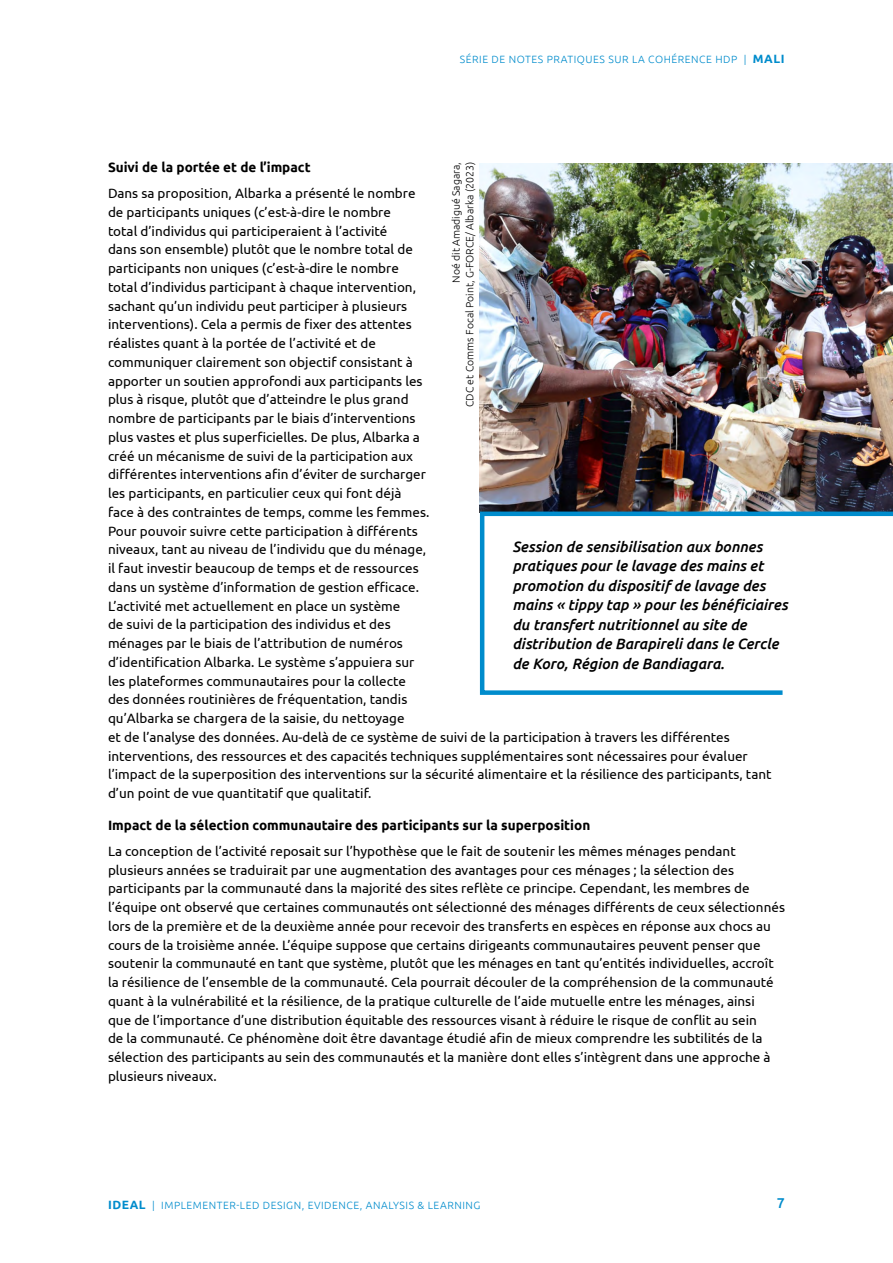
<style>
.page{position:relative;width:893px;height:1263px;background:#fff}
.page>*{position:absolute;margin:0;border:0;box-sizing:border-box;transform-origin:0 0}
.photo_caption{font:italic 500 15px/19.5px "Ubuntu";color:#000}
.t1{font:500 14.25px "Ubuntu";color:#008ccc}
.body{font:13.5px/18.8px "Ubuntu";color:#000}
.header_4{font:700 13.5px "Ubuntu";color:#000}
.t2{font:300 10.5px "Ubuntu";letter-spacing:.05em;color:#008ccc}
.photo_credit{font:300 10.5px/13.5px "Ubuntu";color:#000;text-align:right}
.s1{font-weight:700;font-size:12px}
</style>
<div class="page">
<img style="left:480px;top:163px;width:413px;height:346px">
<svg style="left:479px;top:509px;width:414px;height:186px"></svg>
<p class="t2" style="left:460px;top:53px;width:326px">SÉRIE DE NOTES PRATIQUES SUR LA COHÉRENCE HDP | <span class="s1">MALI</span></p>
<p class="header_4" style="left:108px;top:159px;width:204px">Suivi de la portée et de l’impact</p>
<p class="body" style="left:108px;top:183px;width:665px">Dans sa proposition, Albarka a présenté le nombre<br>de participants uniques (c’est-à-dire le nombre<br>total d’individus qui participeraient à l’activité<br>dans son ensemble) plutôt que le nombre total de<br>participants non uniques (c’est-à-dire le nombre<br>total d’individus participant à chaque intervention,<br>sachant qu’un individu peut participer à plusieurs<br>interventions). Cela a permis de fixer des attentes<br>réalistes quant à la portée de l’activité et de<br>communiquer clairement son objectif consistant à<br>apporter un soutien approfondi aux participants les<br>plus à risque, plutôt que d’atteindre le plus grand<br>nombre de participants par le biais d’interventions<br>plus vastes et plus superficielles. De plus, Albarka a<br>créé un mécanisme de suivi de la participation aux<br>différentes interventions afin d’éviter de surcharger<br>les participants, en particulier ceux qui font déjà<br>face à des contraintes de temps, comme les femmes.<br>Pour pouvoir suivre cette participation à différents<br>niveaux, tant au niveau de l’individu que du ménage,<br>il faut investir beaucoup de temps et de ressources<br>dans un système d’information de gestion efficace.<br>L’activité met actuellement en place un système<br>de suivi de la participation des individus et des<br>ménages par le biais de l’attribution de numéros<br>d’identification Albarka. Le système s’appuiera sur<br>les plateformes communautaires pour la collecte<br>des données routinières de fréquentation, tandis<br>qu’Albarka se chargera de la saisie, du nettoyage<br>et de l’analyse des données. Au-delà de ce système de suivi de la participation à travers les différentes interventions, des ressources et des capacités techniques supplémentaires sont nécessaires pour évaluer l’impact de la superposition des interventions sur la sécurité alimentaire et la résilience des participants, tant d’un point de vue quantitatif que qualitatif.</p>
<p class="header_4" style="left:108px;top:817px;width:484px">Impact de la sélection communautaire des participants sur la superposition</p>
<p class="body" style="left:108px;top:841px;width:678px">La conception de l’activité reposait sur l’hypothèse que le fait de soutenir les mêmes ménages pendant plusieurs années se traduirait par une augmentation des avantages pour ces ménages ; la sélection des participants par la communauté dans la majorité des sites reflète ce principe. Cependant, les membres de l’équipe ont observé que certaines communautés ont sélectionné des ménages différents de ceux sélectionnés lors de la première et de la deuxième année pour recevoir des transferts en espèces en réponse aux chocs au cours de la troisième année. L’équipe suppose que certains dirigeants communautaires peuvent penser que soutenir la communauté en tant que système, plutôt que les ménages en tant qu’entités individuelles, accroît la résilience de l’ensemble de la communauté. Cela pourrait découler de la compréhension de la communauté quant à la vulnérabilité et la résilience, de la pratique culturelle de l’aide mutuelle entre les ménages, ainsi<br>que de l’importance d’une distribution équitable des ressources visant à réduire le risque de conflit au sein<br>de la communauté. Ce phénomène doit être davantage étudié afin de mieux comprendre les subtilités de la sélection des participants au sein des communautés et la manière dont elles s’intègrent dans une approche à plusieurs niveaux.</p>
<p class="photo_credit" style="left:449px;top:407px;width:247px;rotate:-90deg">Noé dit Amadigué Sagara,<br>CDC et Comms Focal Point, G-FORCE/ Albarka (2023)</p>
<p class="photo_caption" style="left:512px;top:536px;width:277px">Session de sensibilisation aux bonnes pratiques pour le lavage des mains et promotion du dispositif de lavage des mains « tippy tap » pour les bénéficiaires du transfert nutritionnel au site de distribution de Barapireli dans le Cercle de Koro, Région de Bandiagara.</p>
<p class="t2" style="left:108px;top:1198px;width:374px"><span class="s1">IDEAL</span> | IMPLEMENTER-LED DESIGN, EVIDENCE, ANALYSIS &amp; LEARNING</p>
<p class="t1" style="left:777px;top:1194px;width:10px">7</p>
</div>
